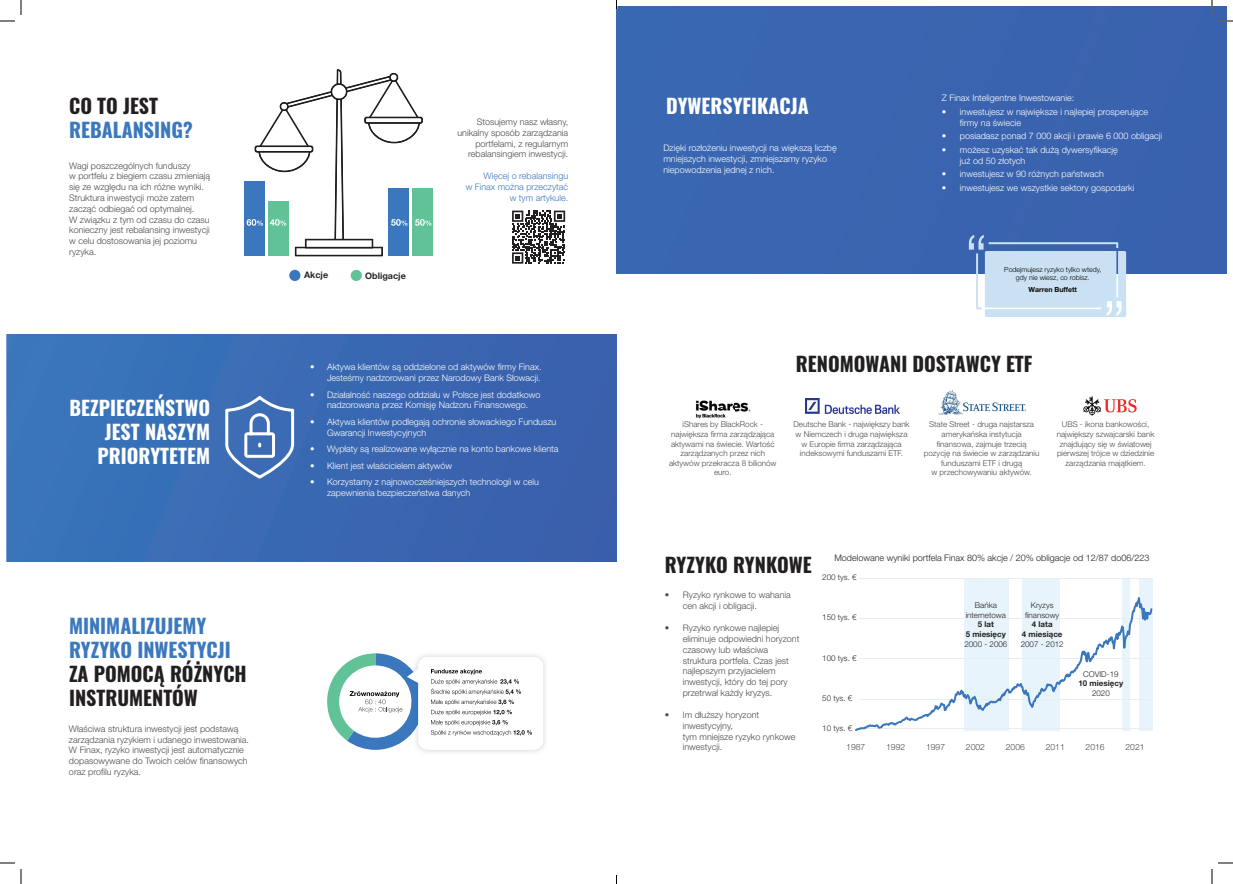
<style>
.page{position:relative;width:1233px;height:884px;background:#fff}
.page>*{position:absolute;margin:0;border:0;box-sizing:border-box;transform-origin:0 0}
.t1{font:700 20px/24px "Oswald";color:#231f20}
.t2{font:700 20px/24px "Oswald";color:#fff;text-align:right}
.t3{font:700 20px/24px "Oswald";color:#3c78bd}
.t4{font:300 9px/10.8px "Helvetica Neue";color:#fff}
.t5{font:300 9px/10.8px "Helvetica Neue";color:#494a4a}
.t6{font:300 9px "Helvetica Neue";color:#231f20}
.t7{font:300 9px/10.8px "Helvetica Neue";color:#3c78bd;text-align:right}
.t8{font:700 9px "Helvetica Neue";color:#272727}
.t9{font:300 8.6px "Helvetica Neue";color:#494a4a}
.t10{font:300 8px/9.6px "Helvetica Neue";color:#494a4a;text-align:center}
.t11{font:300 8px/9.6px "Helvetica Neue";color:#231f20;text-align:center}
.t12{font:300 8px "Helvetica Neue";color:#272727}
.t13{font:700 8px/9.6px "Helvetica Neue";color:#231f20;text-align:center}
.t14{font:300 7px/8.4px "Helvetica Neue";color:#040503;text-align:center}
.t15{font:700 7px "Helvetica Neue";color:#040503}
</style>
<div class="page">
<img style="left:7px;top:335px;width:609px;height:226px">
<svg style="left:225px;top:396px;width:69px;height:83px;background:#6389c3"></svg>
<div style="left:616px;top:7px;width:610px;height:266px;background:#3a64af"></div>
<svg style="left:969px;top:235px;width:157px;height:82px;background:#b1cae6"></svg>
<img style="left:805px;top:399px;width:94px;height:14px">
<img style="left:938px;top:390px;width:87px;height:25px">
<img style="left:1083px;top:396px;width:54px;height:20px">
<img style="left:695px;top:400px;width:56px;height:19px">
<div style="left:244px;top:181px;width:20px;height:75px;background:#3b77bd"></div>
<div style="left:412px;top:189px;width:21px;height:67px;background:#61c298"></div>
<div style="left:289px;top:270px;width:11px;height:11px;background:#3b77bd;border-radius:50%"></div>
<div style="left:351px;top:270px;width:11px;height:11px;background:#61c298;border-radius:50%"></div>
<svg style="left:247px;top:69px;width:184px;height:187px"></svg>
<svg style="left:327px;top:653px;width:216px;height:97px"></svg>
<svg style="left:512px;top:211px;width:53px;height:53px"></svg>
<div style="left:1022px;top:578px;width:38px;height:153px;background:#e8f4fb"></div>
<div style="left:1121px;top:578px;width:8px;height:153px;background:#e8f4fb"></div>
<div style="left:1138px;top:578px;width:14px;height:153px;background:#e8f4fb"></div>
<div style="left:964px;top:578px;width:44px;height:153px;background:#e8f4fb"></div>
<hr style="left:858px;top:578px;width:294px;height:1px;background:#e9ecf1">
<svg style="left:855px;top:597px;width:297px;height:134px"></svg>
<svg style="left:1218px;top:20px;width:15px;height:2px"></svg>
<svg style="left:1218px;top:862px;width:15px;height:2px"></svg>
<svg style="left:0;top:0;width:22px;height:22px"></svg>
<svg style="left:0;top:862px;width:22px;height:22px"></svg>
<svg style="left:1211px;top:0;width:1px;height:15px"></svg>
<svg style="left:1211px;top:869px;width:1px;height:15px"></svg>
<h1 class="t1" style="left:69px;top:95px;width:90px">CO TO JEST</h1>
<h1 class="t3" style="left:69px;top:119px;width:125px">REBALANSING?</h1>
<p class="t5" style="left:69px;top:159px;width:143px">Wagi poszczególnych funduszy<br>w portfelu z biegiem czasu zmieniają się ze względu na ich różne wyniki.<br>Struktura inwestycji może zatem zacząć odbiegać od optymalnej.<br>W związku z tym od czasu do czasu konieczny jest rebalansing inwestycji w celu dostosowania jej poziomu ryzyka.</p>
<h1 class="t2" style="left:70px;top:396px;width:142px">BEZPIECZEŃSTWO<br>JEST NASZYM<br>PRIORYTETEM</h1>
<h1 class="t3" style="left:69px;top:614px;width:163px">MINIMALIZUJEMY<br>RYZYKO INWESTYCJI</h1>
<h1 class="t1" style="left:69px;top:662px;width:179px">ZA POMOCĄ RÓŻNYCH<br>INSTRUMENTÓW</h1>
<p class="t5" style="left:69px;top:723px;width:182px">Właściwa struktura inwestycji jest podstawą zarządzania ryzykiem i udanego inwestowania.<br>W Finax, ryzyko inwestycji jest automatycznie dopasowywane do Twoich celów finansowych oraz profilu ryzyka.</p>
<p class="t8" style="left:304px;top:268px;width:26px">Akcje</p>
<p class="t8" style="left:365px;top:268px;width:42px">Obligacje</p>
<p class="t5" style="left:457px;top:116px;width:112px;text-align:right">Stosujemy nasz własny, unikalny sposób zarządzania portfelami, z regularnym rebalansingiem inwestycji.</p>
<p class="t7" style="left:466px;top:170px;width:104px">Więcej o rebalansingu<br>w Finax można przeczytać w tym artykule.</p>
<p class="t4" style="left:310px;top:361px;width:233px;text-align:right">• Aktywa klientów są oddzielone od aktywów firmy Finax.<br>Jesteśmy nadzorowani przez Narodowy Bank Słowacji.</p>
<p class="t4" style="left:310px;top:388px;width:232px;text-align:center">• Działalność naszego oddziału w Polsce jest dodatkowo nadzorowana przez Komisję Nadzoru Finansowego.</p>
<p class="t4" style="left:327px;top:416px;width:231px;text-indent:-17px">• Aktywa klientów podlegają ochronie słowackiego Funduszu<br>Gwarancji Inwestycyjnych</p>
<p class="t4" style="left:310px;top:443px;width:250px">• Wypłaty są realizowane wyłącznie na konto bankowe klienta</p>
<p class="t4" style="left:310px;top:459px;width:144px">• Klient jest właścicielem aktywów</p>
<p class="t4" style="left:327px;top:476px;width:213px;text-indent:-17px">• Korzystamy z najnowocześniejszych technologii w celu zapewnienia bezpieczeństwa danych</p>
<h1 class="t2" style="left:666px;top:95px;width:144px">DYWERSYFIKACJA</h1>
<p class="t4" style="left:663px;top:142px;width:175px">Dzięki rozłożeniu inwestycji na większą liczbę mniejszych inwestycji, zmniejszamy ryzyko niepowodzenia jednej z nich.</p>
<p class="t4" style="left:942px;top:92px;width:134px">Z Finax Inteligentne Inwestowanie:</p>
<p class="t4" style="left:960px;top:106px;width:190px;text-indent:-18px">• inwestujesz w największe i najlepiej prosperujące firmy na świecie</p>
<p class="t4" style="left:942px;top:130px;width:222px">• posiadasz ponad 7 000 akcji i prawie 6 000 obligacji</p>
<p class="t4" style="left:960px;top:144px;width:160px;text-indent:-18px">• możesz uzyskać tak dużą dywersyfikację już od 50 złotych</p>
<p class="t4" style="left:942px;top:168px;width:164px">• inwestujesz w 90 różnych państwach</p>
<p class="t4" style="left:942px;top:182px;width:194px">• inwestujesz we wszystkie sektory gospodarki</p>
<p class="t14" style="left:1004px;top:265px;width:98px">Podejmujesz ryzyko tylko wtedy, gdy nie wiesz, co robisz.</p>
<p class="t15" style="left:1028px;top:284px;width:50px">Warren Buffett</p>
<h1 class="t1" style="left:796px;top:352px;width:238px">RENOMOWANI DOSTAWCY ETF</h1>
<p class="t10" style="left:669px;top:419px;width:109px">iShares by BlackRock - największa firma zarządzająca aktywami na świecie. Wartość zarządzanych przez nich aktywów przekracza 8 bilionów euro.</p>
<p class="t10" style="left:793px;top:419px;width:118px">Deutsche Bank - największy bank w Niemczech i druga największa w Europie firma zarządzająca indeksowymi funduszami ETF.</p>
<p class="t10" style="left:924px;top:419px;width:117px">State Street - druga najstarsza amerykańska instytucja finansowa, zajmuje trzecią pozycję na świecie w zarządzaniu funduszami ETF i drugą<br>w przechowywaniu aktywów.</p>
<p class="t10" style="left:1056px;top:419px;width:99px">UBS - ikona bankowości, największy szwajcarski bank znajdujący się w światowej pierwszej trójce w dziedzinie zarządzania majątkiem.</p>
<h1 class="t1" style="left:664px;top:553px;width:149px">RYZYKO RYNKOWE</h1>
<p class="t5" style="left:682px;top:589px;width:110px;text-indent:-18px">• Ryzyko rynkowe to wahania cen akcji i obligacji.</p>
<p class="t5" style="left:682px;top:622px;width:118px;text-indent:-18px">• Ryzyko rynkowe najlepiej eliminuje odpowiedni horyzont czasowy lub właściwa struktura portfela. Czas jest najlepszym przyjacielem inwestycji, który do tej pory przetrwał każdy kryzys.</p>
<p class="t5" style="left:682px;top:709px;width:114px;text-indent:-18px">• Im dłuższy horyzont inwestycyjny,<br>tym mniejsze ryzyko rynkowe inwestycji.</p>
<p class="t6" style="left:834px;top:550px;width:316px">Modelowane wyniki portfela Finax 80% akcje / 20% obligacje od 12/87 do06/223</p>
<p class="t12" style="left:822px;top:570px;width:36px">200 tys. €</p>
<p class="t12" style="left:822px;top:611px;width:36px">150 tys. €</p>
<p class="t12" style="left:822px;top:651px;width:36px">100 tys. €</p>
<p class="t12" style="left:822px;top:691px;width:31px">50 tys. €</p>
<p class="t12" style="left:822px;top:721px;width:31px">10 tys. €</p>
<p class="t11" style="left:965px;top:600px;width:42px">Bańka internetowa</p>
<p class="t13" style="left:965px;top:620px;width:42px">5 lat<br>5 miesięcy</p>
<p class="t11" style="left:964px;top:639px;width:44px">2000 - 2006</p>
<p class="t11" style="left:1025px;top:600px;width:36px">Kryzys finansowy</p>
<p class="t13" style="left:1021px;top:620px;width:42px">4 lata<br>4 miesiące</p>
<p class="t11" style="left:1020px;top:639px;width:44px">2007 - 2012</p>
<p class="t11" style="left:1083px;top:669px;width:37px">COVID-19</p>
<p class="t13" style="left:1078px;top:679px;width:46px">10 miesięcy</p>
<p class="t11" style="left:1092px;top:688px;width:19px">2020</p>
<p class="t9" style="left:846px;top:740px;width:21px">1987</p>
<p class="t9" style="left:886px;top:740px;width:21px">1992</p>
<p class="t9" style="left:926px;top:740px;width:21px">1997</p>
<p class="t9" style="left:966px;top:740px;width:21px">2002</p>
<p class="t9" style="left:1005px;top:740px;width:21px">2006</p>
<p class="t9" style="left:1045px;top:740px;width:21px">2011</p>
<p class="t9" style="left:1085px;top:740px;width:21px">2016</p>
<p class="t9" style="left:1125px;top:740px;width:21px">2021</p>
</div>
